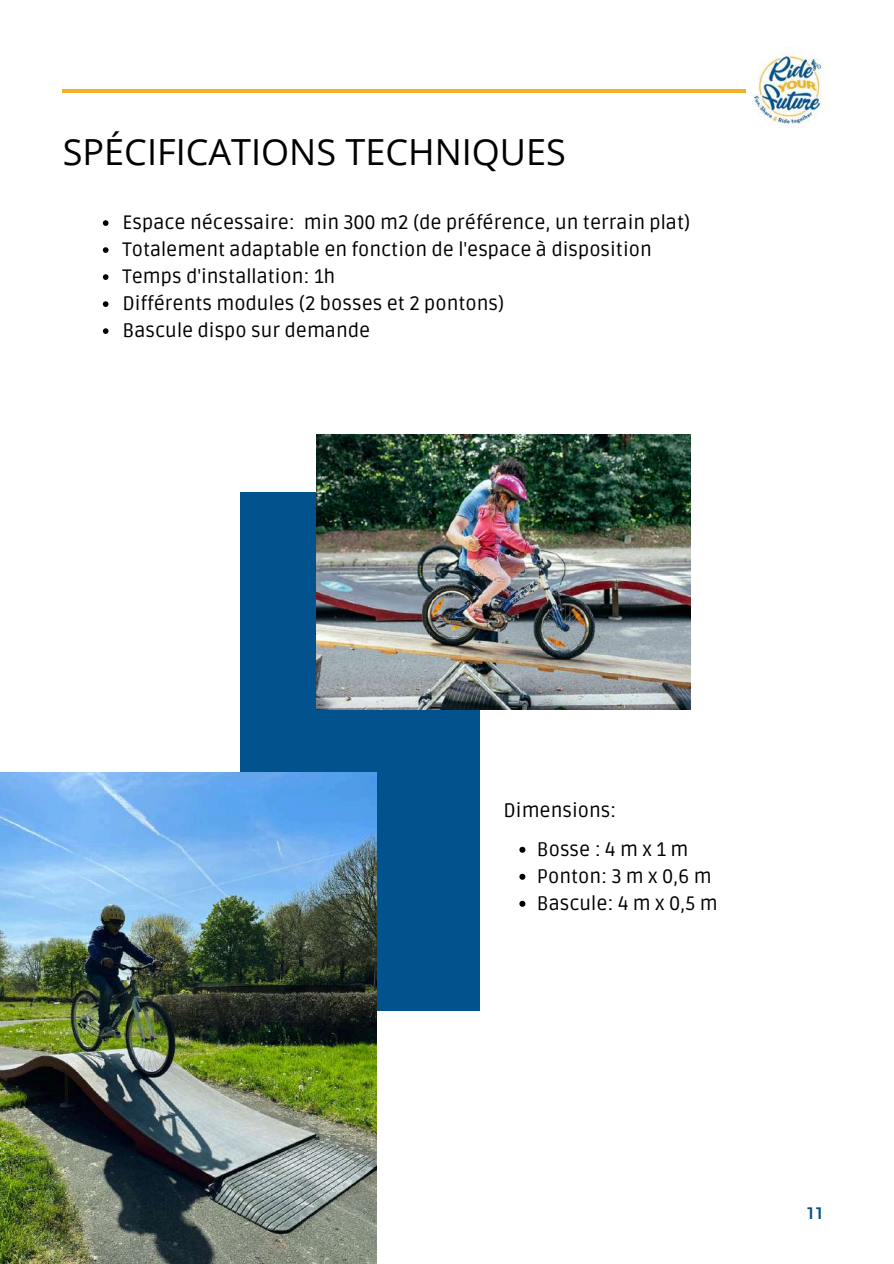
<style>
.page{position:relative;width:894px;height:1264px;background:#fff}
.page>*{position:absolute;margin:0;border:0;box-sizing:border-box;transform-origin:0 0}
.t1{font:36px "Open Sans";color:#000}
.t2{font:19.5px/27px "Ruda";color:#000}
.t3{font:600 16.5px "Montserrat";color:#02538d}
</style>
<div class="page">
<hr style="left:63px;top:89px;width:767px;height:4px;background:#f4b124">
<img style="left:746px;top:50px;width:84px;height:78px">
<div style="left:240px;top:492px;width:239px;height:518px;background:#02538d"></div>
<svg style="left:103px;top:220px;width:5px;height:6px"></svg>
<svg style="left:103px;top:247px;width:5px;height:6px"></svg>
<svg style="left:103px;top:274px;width:5px;height:6px"></svg>
<svg style="left:103px;top:301px;width:5px;height:6px"></svg>
<svg style="left:103px;top:328px;width:5px;height:6px"></svg>
<img style="left:317px;top:435px;width:373px;height:274px">
<img style="left:0;top:772px;width:376px;height:491px">
<svg style="left:519px;top:846px;width:6px;height:6px"></svg>
<svg style="left:519px;top:873px;width:6px;height:6px"></svg>
<svg style="left:519px;top:900px;width:6px;height:6px"></svg>
<h1 class="t1" style="left:63px;top:126px;width:504px">SPÉCIFICATIONS TECHNIQUES</h1>
<p class="t2" style="left:122px;top:210px;width:569px">Espace nécessaire: min 300 m2 (de préférence, un terrain plat)<br>Totalement adaptable en fonction de l'espace à disposition Temps d'installation: 1h<br>Différents modules (2 bosses et 2 pontons)<br>Bascule dispo sur demande</p>
<p class="t2" style="left:536px;top:791px;width:153px;line-height:39px;text-indent:-33px">Dimensions:<br>Bosse:4mx1m</p>
<p class="t2" style="left:536px;top:863px;width:182px">Ponton: 3 m x 0,6 m<br>Bascule: 4 m x 0,5 m</p>
<p class="t3" style="left:807px;top:1203px;width:17px">11</p>
</div>
